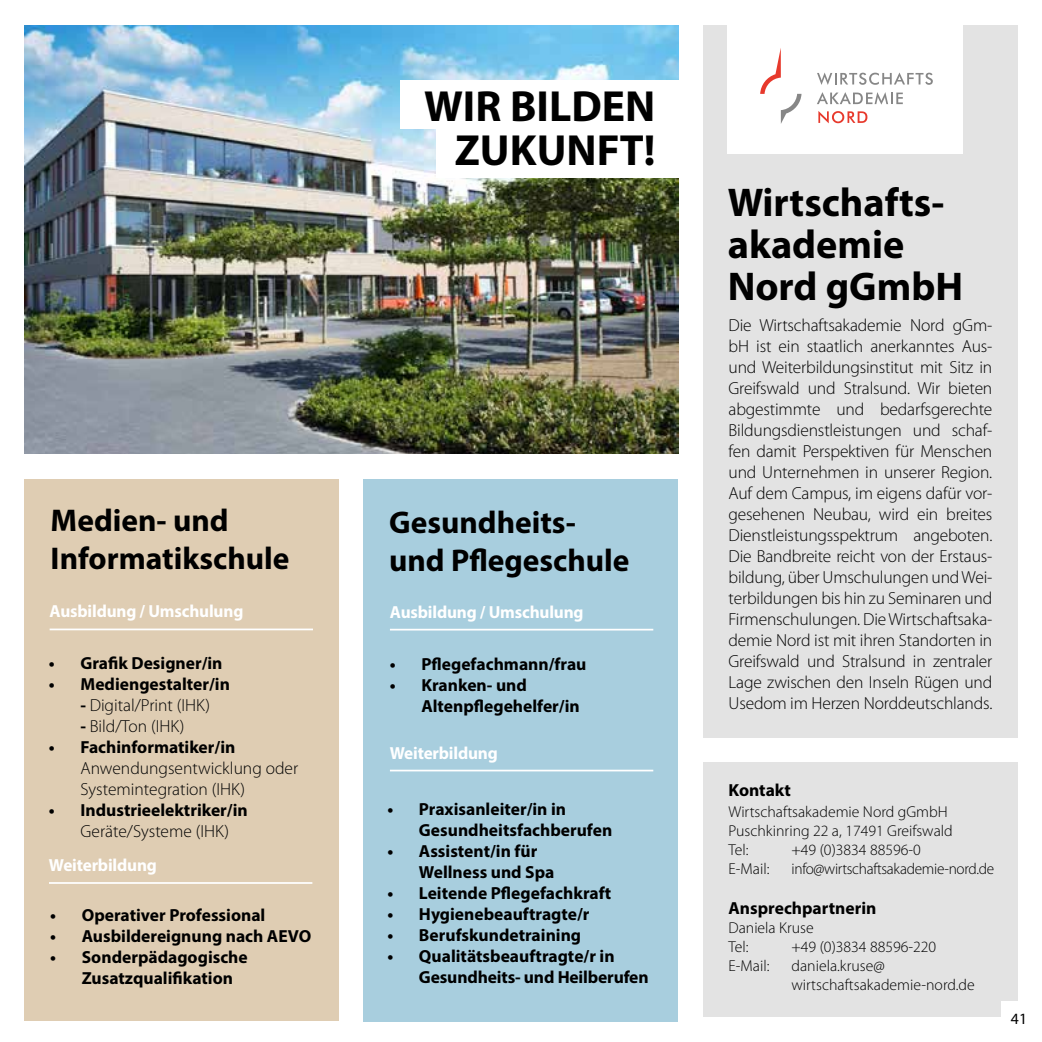
<style>
.page{position:relative;width:1042px;height:1042px;background:#fff}
.page>*{position:absolute;margin:0;border:0;box-sizing:border-box;transform-origin:0 0}
.t1{font:700 43.75px/43.8px "Myriad Pro";color:#000;text-align:right}
.t2{font:700 40.25px/42px "Myriad Pro";color:#000}
.t3{font:700 31.5px/37.8px "Myriad Pro";color:#000}
.t4{font:300 17.5px/21px "Myriad Pro";color:#000;text-align:justify}
.t5{font:700 17.5px/21px "Myriad Pro";color:#000}
.t6{font:700 17.5px "Myriad Pro";letter-spacing:-.01em;color:#fff}
.t7{font:300 15.75px/18.9px "Myriad Pro";color:#000}
.t8{font:300 15.75px "Myriad Pro";letter-spacing:-.02em;color:#000}
.t9{font:15.75px "Myriad Pro";color:#000}
.s1{font-weight:700}
</style>
<div class="page">
<div style="left:703px;top:25px;width:314px;height:713px;background:#e3e3e3"></div>
<div style="left:727px;top:24px;width:235px;height:130px;background:#fff"></div>
<div style="left:364px;top:479px;width:314px;height:542px;background:#a8cede"></div>
<hr style="left:390px;top:769px;width:263px;height:2px;background:#fff">
<hr style="left:390px;top:629px;width:263px;height:1px;background:#fff">
<img style="left:25px;top:26px;width:653px;height:428px">
<div style="left:25px;top:479px;width:314px;height:541px;background:#dfcdb3"></div>
<hr style="left:50px;top:628px;width:263px;height:2px;background:#fff">
<hr style="left:49px;top:882px;width:263px;height:2px;background:#fff">
<div style="left:400px;top:81px;width:287px;height:48px;background:#fff"></div>
<div style="left:436px;top:123px;width:258px;height:54px;background:#fff"></div>
<div style="left:703px;top:762px;width:314px;height:255px;background:#e3e3e3"></div>
<div style="left:1001px;top:1001px;width:40px;height:40px;background:#fff"></div>
<svg style="left:760px;top:48px;width:41px;height:76px"></svg>
<svg style="left:817px;top:72px;width:116px;height:13px"></svg>
<svg style="left:817px;top:92px;width:86px;height:13px"></svg>
<svg style="left:818px;top:111px;width:49px;height:12px"></svg>
<h3 class="t3" style="left:51px;top:501px;width:240px">Medien- und<br>Informatikschule</h3>
<p class="t6" style="left:50px;top:600px;width:195px">Ausbildung / Umschulung</p>
<p class="t5" style="left:49px;top:652px;width:175px">• Grafik Designer/in</p>
<p class="t5" style="left:49px;top:673px;width:182px">• Mediengestalter/in</p>
<p class="t4" style="left:80px;top:694px;width:131px"><span class="s1">-</span> Digital/Print (IHK)</p>
<p class="t4" style="left:80px;top:715px;width:105px"><span class="s1">-</span> Bild/Ton (IHK)</p>
<p class="t5" style="left:49px;top:736px;width:188px">• Fachinformatiker/in</p>
<p class="t4" style="left:80px;top:757px;width:219px">Anwendungsentwicklung oder<br>Systemintegration (IHK)</p>
<p class="t5" style="left:49px;top:799px;width:200px">• Industrieelektriker/in</p>
<p class="t4" style="left:80px;top:820px;width:150px">Geräte/Systeme (IHK)</p>
<p class="t6" style="left:49px;top:853px;width:109px">Weiterbildung</p>
<p class="t5" style="left:50px;top:904px;width:217px">• Operativer Professional</p>
<p class="t5" style="left:50px;top:925px;width:263px">• Ausbildereignung nach AEVO</p>
<p class="t5" style="left:82px;top:946px;width:168px;text-indent:-31px">• Sonderpädagogische<br>Zusatzqualifikation</p>
<h1 class="t1" style="left:424px;top:83px;width:233px">WIR BILDEN<br>ZUKUNFT!</h1>
<h3 class="t3" style="left:389px;top:503px;width:242px">Gesundheits&shy;und Pflegeschule</h3>
<p class="t6" style="left:390px;top:600px;width:195px">Ausbildung / Umschulung</p>
<p class="t5" style="left:390px;top:653px;width:198px">• Pflegefachmann/frau</p>
<p class="t5" style="left:421px;top:674px;width:160px;text-indent:-32px">• Kranken- und<br>Altenpflegehelfer/in</p>
<p class="t6" style="left:390px;top:741px;width:109px">Weiterbildung</p>
<p class="t5" style="left:419px;top:798px;width:195px;text-indent:-32px">• Praxisanleiter/in in<br>Gesundheitsfachberufen</p>
<p class="t5" style="left:419px;top:840px;width:137px;text-indent:-32px">• Assistent/in für<br>Wellness und Spa</p>
<p class="t5" style="left:387px;top:882px;width:225px">• Leitende Pflegefachkraft</p>
<p class="t5" style="left:387px;top:903px;width:204px">• Hygienebeauftragte/r</p>
<p class="t5" style="left:387px;top:924px;width:195px">• Berufskundetraining</p>
<p class="t5" style="left:419px;top:945px;width:231px;text-indent:-32px">• Qualitätsbeauftragte/r in<br>Gesundheits- und Heilberufen</p>
<h2 class="t2" style="left:728px;top:180px;width:237px">Wirtschafts&shy;akademie<br>Nord gGmbH</h2>
<p class="t4" style="left:728px;top:315px;width:265px">Die Wirtschaftsakademie Nord gGm&shy;bH ist ein staatlich anerkanntes Aus&shy;und Weiterbildungsinstitut mit Sitz in Greifswald und Stralsund. Wir bieten abgestimmte und bedarfsgerechte Bildungsdienstleistungen und schaf&shy;fen damit Perspektiven für Menschen und Unternehmen in unserer Region.<br>Auf dem Campus, im eigens dafür vor&shy;gesehenen Neubau, wird ein breites Dienstleistungsspektrum angeboten.<br>Die Bandbreite reicht von der Erstaus&shy;bildung, über Umschulungen und Wei&shy;terbildungen bis hin zu Seminaren und Firmenschulungen. Die Wirtschaftsaka&shy;demie Nord ist mit ihren Standorten in Greifswald und Stralsund in zentraler Lage zwischen den Inseln Rügen und Usedom im Herzen Norddeutschlands.</p>
<p class="t5" style="left:728px;top:779px;width:64px">Kontakt</p>
<p class="t7" style="left:728px;top:802px;width:226px">Wirtschaftsakademie Nord gGmbH<br>Puschkinring 22 a, 17491 Greifswald<br>Tel:</p>
<p class="t7" style="left:791px;top:840px;width:131px">+49 (0)3834 88596-0</p>
<p class="t7" style="left:728px;top:859px;width:42px">E-Mail:</p>
<p class="t8" style="left:791px;top:859px;width:204px">info@wirtschaftsakademie-nord.de</p>
<p class="t5" style="left:728px;top:897px;width:149px">Ansprechpartnerin</p>
<p class="t7" style="left:728px;top:918px;width:87px">Daniela Kruse<br>Tel:</p>
<p class="t7" style="left:791px;top:937px;width:146px">+49 (0)3834 88596-220</p>
<p class="t7" style="left:728px;top:956px;width:42px">E-Mail:</p>
<p class="t7" style="left:791px;top:956px;width:185px">daniela.kruse@ wirtschaftsakademie-nord.de</p>
<p class="t9" style="left:1011px;top:1009px;width:18px">41</p>
</div>
